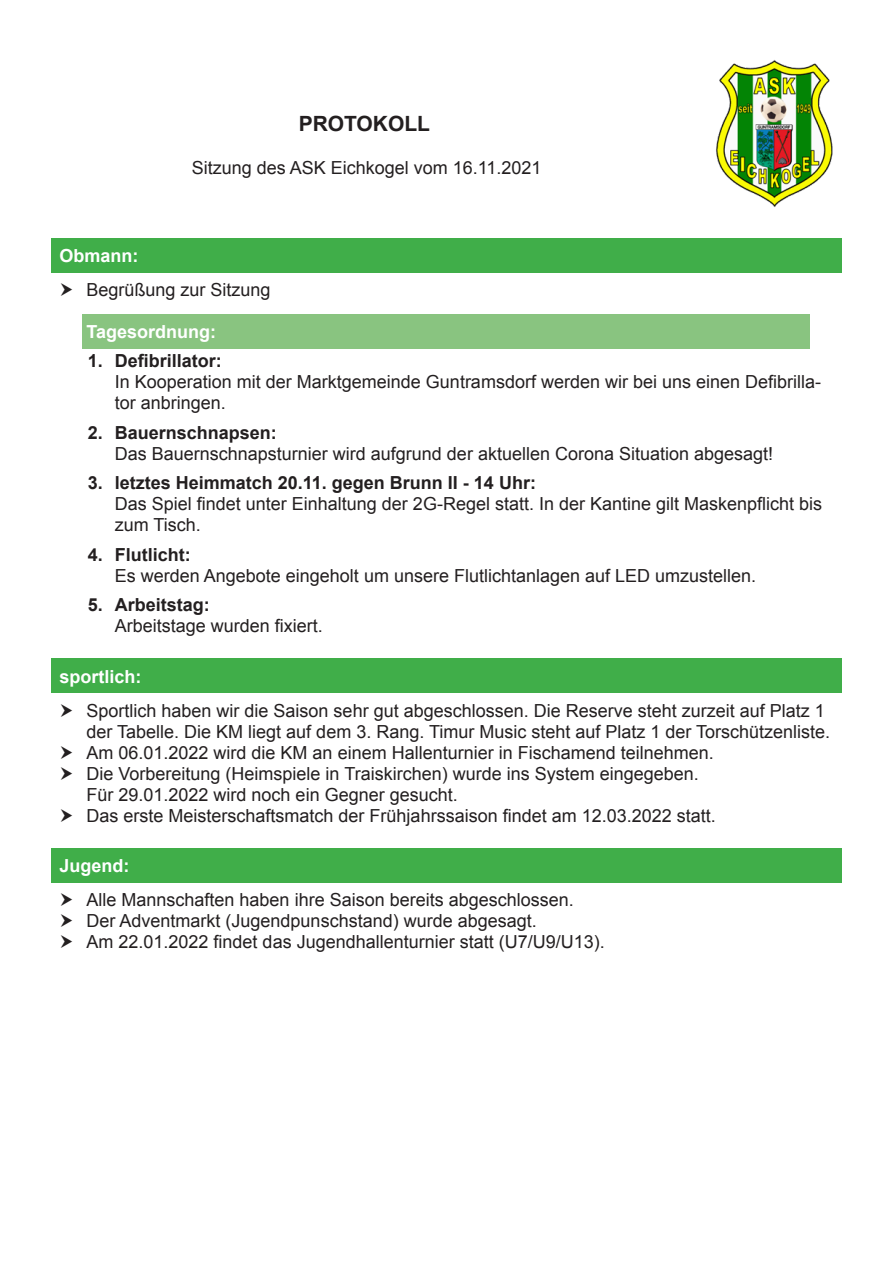
<style>
.page{position:relative;width:893px;height:1263px;background:#fff}
.page>*{position:absolute;margin:0;border:0;box-sizing:border-box;transform-origin:0 0}
.t1{font:700 21px "Arial";color:#231f20}
.t2{font:18px/21px "Arial";color:#231f20}
.t3{font:700 18px "Arial";color:#231f20}
.t4{font:700 18px "Arial";color:#fff}
</style>
<div class="page">
<div style="left:83px;top:315px;width:727px;height:34px;background:#89c480"></div>
<div style="left:51px;top:238px;width:791px;height:34px;background:#40ae49"></div>
<div style="left:51px;top:658px;width:791px;height:34px;background:#40ae49"></div>
<div style="left:51px;top:848px;width:791px;height:34px;background:#40ae49"></div>
<img style="left:716px;top:60px;width:117px;height:147px">
<p class="t1" style="left:299px;top:110px;width:133px">PROTOKOLL</p>
<p class="t2" style="left:192px;top:157px;width:351px">Sitzung des ASK Eichkogel vom 16.11.2021</p>
<p class="t4" style="left:60px;top:244px;width:81px">Obmann:</p>
<p class="t2" style="left:87px;top:279px;width:186px">Begrüßung zur Sitzung</p>
<p class="t4" style="left:87px;top:319px;width:131px">Tagesordnung:</p>
<p class="t3" style="left:88px;top:349px;width:136px">1. Defibrillator:</p>
<p class="t2" style="left:115px;top:371px;width:708px">In Kooperation mit der Marktgemeinde Guntramsdorf werden wir bei uns einen Defibrilla&shy;tor anbringen.</p>
<p class="t3" style="left:88px;top:420px;width:191px">2. Bauernschnapsen:</p>
<p class="t2" style="left:115px;top:443px;width:660px">Das Bauernschnapsturnier wird aufgrund der aktuellen Corona Situation abgesagt!</p>
<p class="t3" style="left:88px;top:471px;width:450px">3. letztes Heimmatch 20.11. gegen Brunn II - 14 Uhr:</p>
<p class="t2" style="left:115px;top:494px;width:709px">Das Spiel findet unter Einhaltung der 2G-Regel statt. In der Kantine gilt Maskenpflicht bis zum Tisch.</p>
<p class="t3" style="left:88px;top:542px;width:104px">4. Flutlicht:</p>
<p class="t2" style="left:115px;top:565px;width:643px">Es werden Angebote eingeholt um unsere Flutlichtanlagen auf LED umzustellen.</p>
<p class="t3" style="left:88px;top:593px;width:124px">5. Arbeitstag:</p>
<p class="t2" style="left:115px;top:616px;width:210px">Arbeitstage wurden fixiert.</p>
<p class="t4" style="left:60px;top:664px;width:84px">sportlich:</p>
<p class="t2" style="left:87px;top:700px;width:745px">Sportlich haben wir die Saison sehr gut abgeschlossen. Die Reserve steht zurzeit auf Platz 1 der Tabelle. Die KM liegt auf dem 3. Rang. Timur Music steht auf Platz 1 der Torschützenliste.<br>Am 06.01.2022 wird die KM an einem Hallenturnier in Fischamend teilnehmen.<br>Die Vorbereitung (Heimspiele in Traiskirchen) wurde ins System eingegeben.<br>Für 29.01.2022 wird noch ein Gegner gesucht.<br>Das erste Meisterschaftsmatch der Frühjahrssaison findet am 12.03.2022 statt.</p>
<p class="t4" style="left:60px;top:854px;width:72px">Jugend:</p>
<p class="t2" style="left:87px;top:889px;width:520px">Alle Mannschaften haben ihre Saison bereits abgeschlossen.<br>Der Adventmarkt (Jugendpunschstand) wurde abgesagt.<br>Am 22.01.2022 findet das Jugendhallenturnier statt (U7/U9/U13).</p>
</div>
